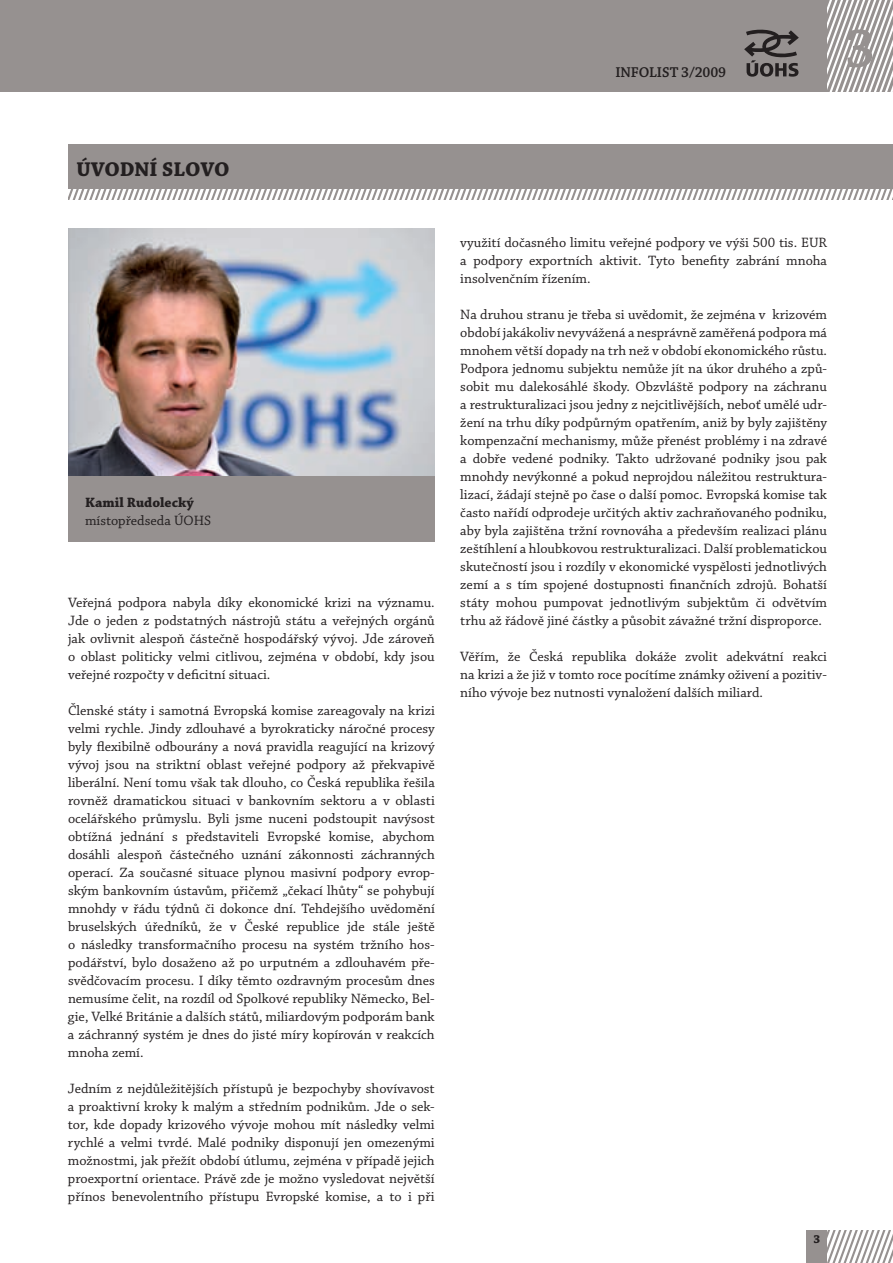
<style>
.page{position:relative;width:893px;height:1263px;background:#fff}
.page>*{position:absolute;margin:0;border:0;box-sizing:border-box;transform-origin:0 0}
.t1{font:600 57px "Chaparral Pro";color:#969190}
.t2{font:700 21px "Chaparral Pro";color:#231f20}
.t3{font:600 15px "Chaparral Pro";letter-spacing:-.01em;color:#231f20}
.t4{font:14.25px/18px "Chaparral Pro";color:#231f20;text-align:justify}
.t5{font:700 14.25px "Chaparral Pro";color:#231f20}
.t6{font:700 12px "Chaparral Pro";color:#231f20}
</style>
<div class="page">
<svg style="left:827px;top:1230px;width:66px;height:33px"></svg>
<div style="left:807px;top:1230px;width:20px;height:33px;background:#969190"></div>
<div style="left:0;top:0;width:893px;height:91px;background:#969190"></div>
<svg style="left:744px;top:29px;width:55px;height:48px"></svg>
<svg style="left:827px;top:0;width:66px;height:91px"></svg>
<svg style="left:68px;top:189px;width:825px;height:11px"></svg>
<div style="left:68px;top:330px;width:367px;height:212px;background:#969190"></div>
<img style="left:68px;top:229px;width:367px;height:246px">
<div style="left:68px;top:145px;width:825px;height:44px;background:#969190"></div>
<p class="t3" style="left:615px;top:63px;width:112px">INFOLIST 3/2009</p>
<h1 class="t1" style="left:845px;top:16px;width:32px">3</h1>
<h2 class="t2" style="left:77px;top:157px;width:155px">ÚVODNÍ SLOVO</h2>
<p class="t5" style="left:85px;top:494px;width:110px">Kamil Rudolecký</p>
<p class="t4" style="left:85px;top:512px;width:128px">místopředseda ÚOHS</p>
<p class="t4" style="left:68px;top:594px;width:368px">Veřejná podpora nabyla díky ekonomické krizi na významu.<br>Jde o jeden z podstatných nástrojů státu a veřejných orgánů jak ovlivnit alespoň částečně hospodářský vývoj. Jde zároveň o oblast politicky velmi citlivou, zejména v období, kdy jsou veřejné rozpočty v deficitní situaci.</p>
<p class="t4" style="left:68px;top:702px;width:368px">Členské státy i samotná Evropská komise zareagovaly na krizi velmi rychle. Jindy zdlouhavé a byrokraticky náročné procesy byly flexibilně odbourány a nová pravidla reagující na krizový vývoj jsou na striktní oblast veřejné podpory až překvapivě liberální. Není tomu však tak dlouho, co Česká republika řešila rovněž dramatickou situaci v bankovním sektoru a v oblasti ocelářského průmyslu. Byli jsme nuceni podstoupit navýsost obtížná jednání s představiteli Evropské komise, abychom dosáhli alespoň částečného uznání zákonnosti záchranných operací. Za současné situace plynou masivní podpory evrop&shy;ským bankovním ústavům, přičemž „čekací lhůty“ se pohybují mnohdy v řádu týdnů či dokonce dní. Tehdejšího uvědomění bruselských úředníků, že v České republice jde stále ještě o následky transformačního procesu na systém tržního hos&shy;podářství, bylo dosaženo až po urputném a zdlouhavém pře&shy;svědčovacím procesu. I díky těmto ozdravným procesům dnes nemusíme čelit, na rozdíl od Spolkové republiky Německo, Bel&shy;gie, Velké Británie a dalších států, miliardovým podporám bank a záchranný systém je dnes do jisté míry kopírován v reakcích mnoha zemí.</p>
<p class="t4" style="left:68px;top:1080px;width:368px">Jedním z nejdůležitějších přístupů je bezpochyby shovívavost a proaktivní kroky k malým a středním podnikům. Jde o sek&shy;tor, kde dopady krizového vývoje mohou mít následky velmi rychlé a velmi tvrdé. Malé podniky disponují jen omezenými možnostmi, jak přežít období útlumu, zejména v případě jejich proexportní orientace. Právě zde je možno vysledovat největší přínos benevolentního přístupu Evropské komise, a to i při</p>
<p class="t4" style="left:460px;top:234px;width:368px">využití dočasného limitu veřejné podpory ve výši 500 tis. EUR a podpory exportních aktivit. Tyto benefity zabrání mnoha insolvenčním řízením.</p>
<p class="t4" style="left:460px;top:306px;width:368px">Na druhou stranu je třeba si uvědomit, že zejména v krizovém období jakákoliv nevyvážená a nesprávně zaměřená podpora má mnohem větší dopady na trh než v období ekonomického růstu.<br>Podpora jednomu subjektu nemůže jít na úkor druhého a způ&shy;sobit mu dalekosáhlé škody. Obzvláště podpory na záchranu a restrukturalizaci jsou jedny z nejcitlivějších, neboť umělé udr&shy;žení na trhu díky podpůrným opatřením, aniž by byly zajištěny kompenzační mechanismy, může přenést problémy i na zdravé a dobře vedené podniky. Takto udržované podniky jsou pak mnohdy nevýkonné a pokud neprojdou náležitou restruktura&shy;lizací, žádají stejně po čase o další pomoc. Evropská komise tak často nařídí odprodeje určitých aktiv zachraňovaného podniku, aby byla zajištěna tržní rovnováha a především realizaci plánu zeštíhlení a hloubkovou restrukturalizaci. Další problematickou skutečností jsou i rozdíly v ekonomické vyspělosti jednotlivých zemí a s tím spojené dostupnosti finančních zdrojů. Bohatší státy mohou pumpovat jednotlivým subjektům či odvětvím trhu až řádově jiné částky a působit závažné tržní disproporce.</p>
<p class="t4" style="left:460px;top:648px;width:368px">Věřím, že Česká republika dokáže zvolit adekvátní reakci na krizi a že již v tomto roce pocítíme známky oživení a pozitiv&shy;ního vývoje bez nutnosti vynaložení dalších miliard.</p>
<p class="t6" style="left:813px;top:1232px;width:8px">3</p>
</div>
